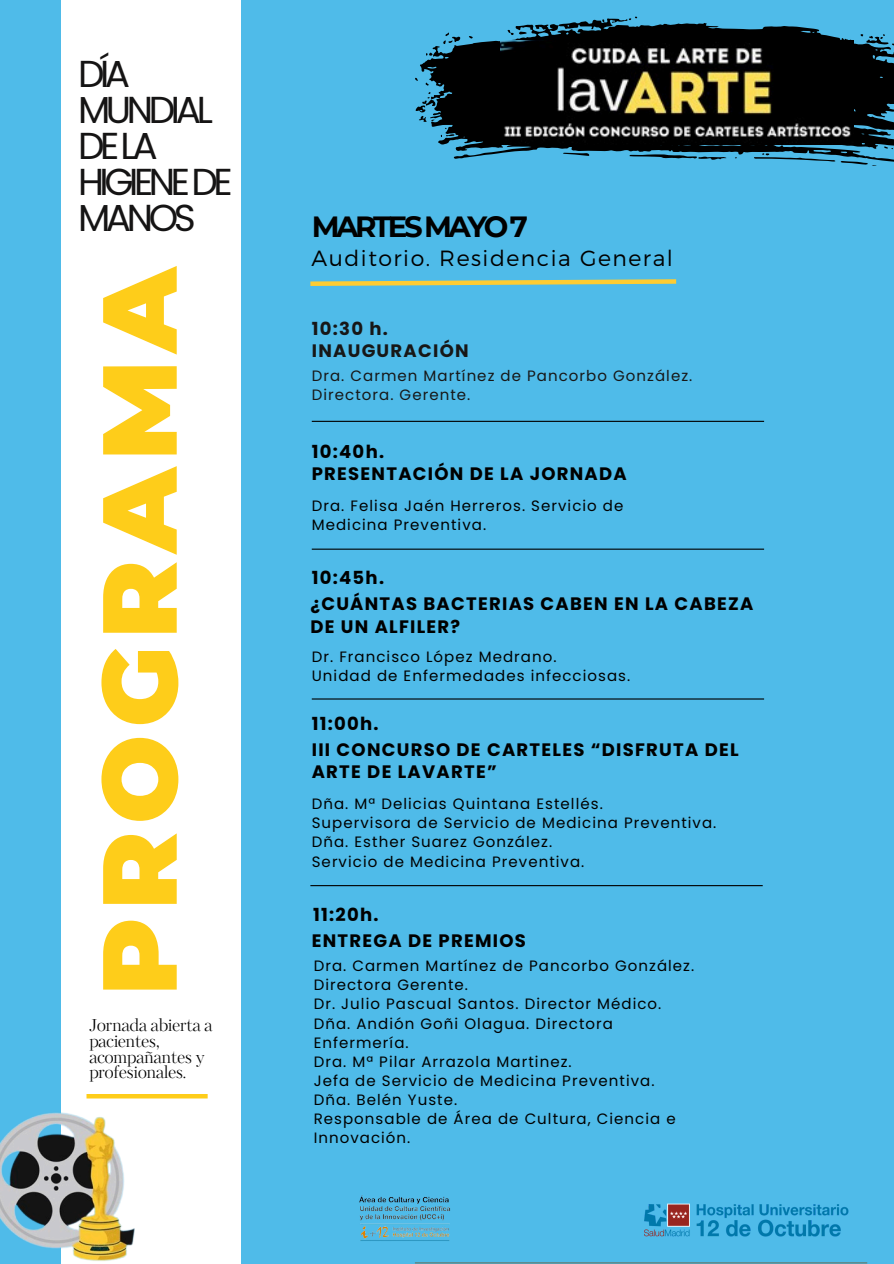
<style>
.page{position:relative;width:894px;height:1264px;background:#fff}
.page>*{position:absolute;margin:0;border:0;box-sizing:border-box;transform-origin:0 0}
.t1{font:900 105px "Montserrat";letter-spacing:.075em;color:#fecd1a}
.t2{font:37.5px/36px "Poppins";letter-spacing:-.115em;color:#151414}
.t3{font:700 29.1px "Montserrat";letter-spacing:-.115em;color:#000}
.t4{font:300 21.9px "Montserrat";letter-spacing:.07em;color:#000}
.t5{font:700 18px/22.5px "Poppins";letter-spacing:.07em;color:#000}
.t6{font:700 18px/22.5px "Poppins";letter-spacing:.07em;color:#171717}
.t7{font:16.5px/15.8px "Kudryashev Display Contrast";color:#000}
.t8{font:15px/19.2px "Poppins";letter-spacing:.07em;color:#000}
.t9{font:15px/19.2px "Poppins";letter-spacing:.07em;color:#171717}
</style>
<div class="page">
<div style="left:0;top:0;width:893px;height:1263px;background:#4fbbe9"></div>
<div style="left:62px;top:0;width:179px;height:1263px;background:#fff"></div>
<hr style="left:312px;top:421px;width:451px;height:1px;background:#000">
<hr style="left:312px;top:548px;width:451px;height:1px;background:#000">
<hr style="left:312px;top:698px;width:451px;height:1px;background:#000">
<hr style="left:310px;top:885px;width:452px;height:1px;background:#000">
<hr style="left:415px;top:1262px;width:452px;height:1px;background:#657663">
<img style="left:0;top:1098px;width:141px;height:165px">
<svg style="left:420px;top:18px;width:473px;height:148px;fill:#000"></svg>
<svg style="left:629px;top:154px;width:97px;height:6px"></svg>
<svg style="left:563px;top:152px;width:26px;height:4px"></svg>
<svg style="left:844px;top:39px;width:7px;height:2px"></svg>
<svg style="left:468px;top:36px;width:4px;height:3px"></svg>
<svg style="left:443px;top:32px;width:17px;height:12px"></svg>
<svg style="left:507px;top:29px;width:19px;height:6px"></svg>
<svg style="left:602px;top:19px;width:3px;height:4px"></svg>
<svg style="left:860px;top:34px;width:33px;height:11px"></svg>
<svg style="left:426px;top:53px;width:6px;height:3px"></svg>
<svg style="left:415px;top:92px;width:20px;height:30px"></svg>
<svg style="left:753px;top:153px;width:123px;height:13px"></svg>
<svg style="left:628px;top:17px;width:9px;height:3px"></svg>
<svg style="left:884px;top:146px;width:8px;height:3px"></svg>
<svg style="left:440px;top:128px;width:14px;height:9px"></svg>
<img style="left:500px;top:41px;width:352px;height:103px">
<img style="left:644px;top:1203px;width:204px;height:34px">
<img style="left:360px;top:1207px;width:91px;height:34px">
<img style="left:359px;top:1195px;width:90px;height:12px">
<svg style="left:310px;top:279px;width:367px;height:7px"></svg>
<div style="left:86px;top:1093px;width:121px;height:5px;background:#fecd1a"></div>
<p class="t2" style="left:78px;top:56px;width:156px">DÍA<br>MUNDIAL<br>DELA<br>HIGIENEDE<br>MANOS</p>
<p class="t1" style="left:75px;top:995px;width:733px;rotate:-90deg">PROGRAMA</p>
<p class="t7" style="left:89px;top:1018px;width:124px">Jornada abierta a pacientes, acompañantes y profesionales.</p>
<p class="t3" style="left:312px;top:208px;width:217px">MARTES MAYO 7</p>
<p class="t4" style="left:311px;top:244px;width:363px">Auditorio. Residencia General</p>
<p class="t6" style="left:312px;top:317px;width:158px">10:30 h.<br>INAUGURACIÓN</p>
<h6 class="t9" style="left:312px;top:366px;width:382px">Dra. Carmen Martínez de Pancorbo González.<br>Directora. Gerente.</h6>
<p class="t5" style="left:312px;top:440px;width:316px">10:40h.<br>PRESENTACIÓN DE LA JORNADA</p>
<p class="t8" style="left:312px;top:496px;width:313px">Dra. Felisa Jaén Herreros. Servicio de<br>Medicina Preventiva.</p>
<h4 class="t5" style="left:312px;top:566px;width:74px">10:45h.</h4>
<p class="t5" style="left:310px;top:592px;width:444px">¿CUÁNTAS BACTERIAS CABEN EN LA CABEZA<br>DE UN ALFILER?</p>
<h2 class="t8" style="left:312px;top:647px;width:246px">Dr. Francisco López Medrano.</h2>
<h1 class="t8" style="left:312px;top:666px;width:320px">Unidad de Enfermedades infecciosas.</h1>
<h6 class="t5" style="left:312px;top:713px;width:68px">11:00h.</h6>
<h3 class="t5" style="left:312px;top:738px;width:428px">III CONCURSO DE CARTELES “DISFRUTA DEL<br>ARTE DE LAVARTE”</h3>
<h6 class="t8" style="left:312px;top:794px;width:292px">Dña. Mª Delicias Quintana Estellés.</h6>
<p class="t8" style="left:312px;top:813px;width:406px">Supervisora de Servicio de Medicina Preventiva.</p>
<h6 class="t8" style="left:312px;top:832px;width:242px">Dña. Esther Suarez González.</h6>
<h5 class="t8" style="left:312px;top:851px;width:274px">Servicio de Medicina Preventiva.</h5>
<h5 class="t5" style="left:313px;top:903px;width:67px">11:20h.</h5>
<h6 class="t5" style="left:312px;top:929px;width:216px">ENTREGA DE PREMIOS</h6>
<h5 class="t8" style="left:313px;top:956px;width:382px">Dra. Carmen Martínez de Pancorbo González.<br>Directora Gerente.</h5>
<p class="t8" style="left:313px;top:994px;width:349px">Dr. Julio Pascual Santos. Director Médico.</p>
<p class="t8" style="left:313px;top:1013px;width:301px">Dña. Andión Goñi Olagua. Directora<br>Enfermería.</p>
<p class="t8" style="left:313px;top:1052px;width:259px">Dra. Mª Pilar Arrazola Martinez.</p>
<p class="t8" style="left:313px;top:1071px;width:342px">Jefa de Servicio de Medicina Preventiva.</p>
<p class="t8" style="left:313px;top:1090px;width:145px">Dña. Belén Yuste.</p>
<p class="t8" style="left:313px;top:1109px;width:363px">Responsable de Área de Cultura, Ciencia e<br>Innovación.</p>
</div>
